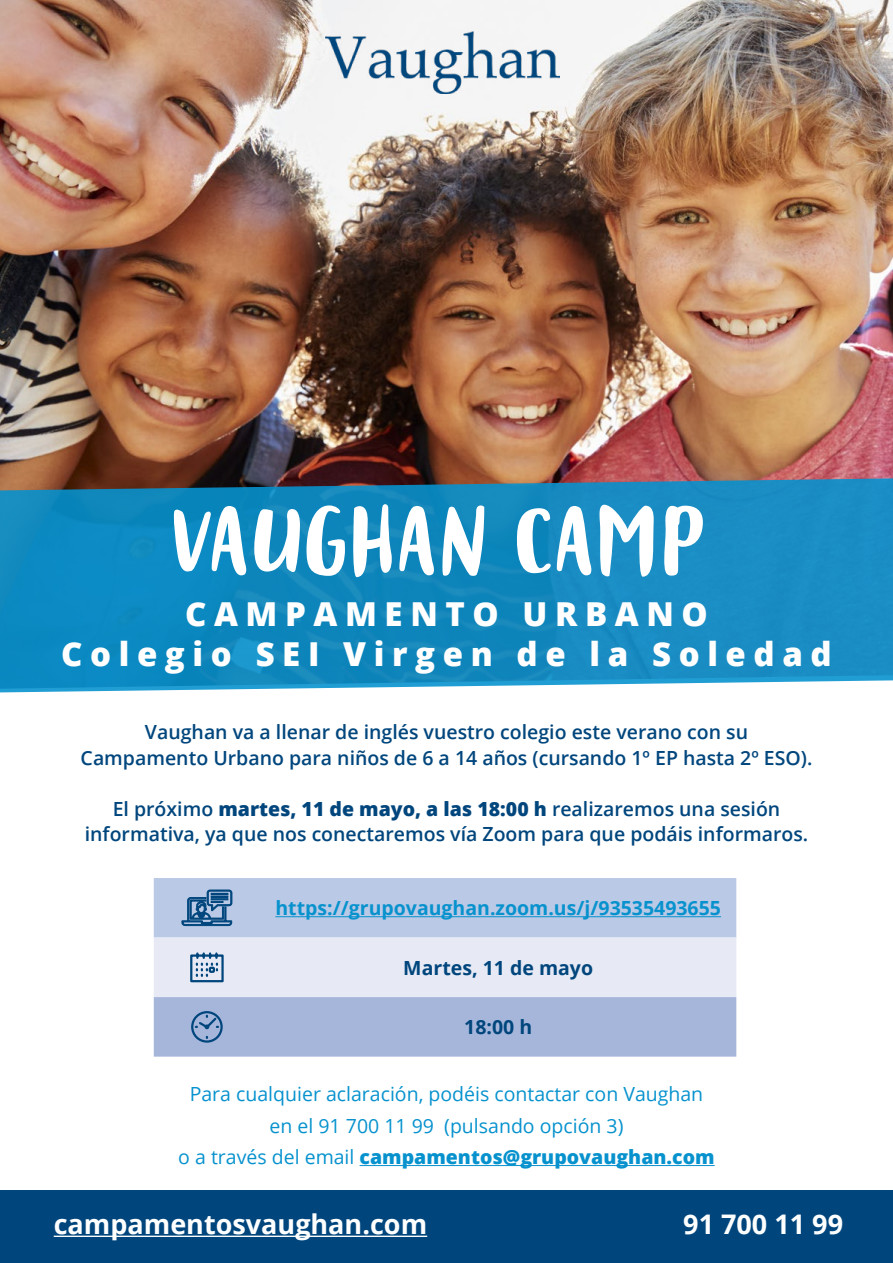
<style>
.page{position:relative;width:893px;height:1263px;background:#fff}
.page>*{position:absolute;margin:0;border:0;box-sizing:border-box;transform-origin:0 0}
.t1{font:74.25px "Blog Script";color:#fff}
.t2{font:800 33px/39.6px "Open Sans";letter-spacing:.23em;color:#fff;text-align:center}
.t3{font:700 27px "Open Sans";color:#fff}
.t4{font:600 19.5px/25.5px "Open Sans";color:#00467d;text-align:center}
.t5{font:19.5px/31.5px "Open Sans";color:#0792ce;text-align:center}
.t6{font:700 19.5px "Open Sans";color:#0792ce}
.t7{font:700 19.5px "Open Sans";color:#00467d}
.s1{font-weight:800}
</style>
<div class="page">
<img style="left:0;top:0;width:893px;height:478px">
<svg style="left:0;top:478px;width:893px;height:214px;background:#1b8abd"></svg>
<hr style="left:360px;top:1165px;width:355px;height:1px;background:#0792ce">
<img style="left:325px;top:31px;width:234px;height:63px">
<div style="left:0;top:1191px;width:893px;height:72px;background:#00467d"></div>
<hr style="left:54px;top:1235px;width:373px;height:2px;background:#fff">
<svg style="left:154px;top:878px;width:582px;height:179px;background:#becbe5"></svg>
<h1 class="t1" style="left:170px;top:501px;width:537px">VAUGHAN CAMP</h1>
<h2 class="t2" style="left:61px;top:592px;width:772px">CAMPAMENTO URBANO<br>Colegio SEI Virgen de la Soledad</h2>
<p class="t4" style="left:81px;top:719px;width:733px">Vaughan va a llenar de inglés vuestro colegio este verano con su<br>Campamento Urbano para niños de 6 a 14 años (cursando 1º EP hasta 2º ESO).</p>
<p class="t4" style="left:85px;top:795px;width:725px">El próximo <span class="s1">martes, 11 de mayo, a las 18:00 h</span> realizaremos una sesión informativa, ya que nos conectaremos vía Zoom para que podáis informaros.</p>
<p class="t6" style="left:275px;top:894px;width:447px">https://grupovaughan.zoom.us/j/93535493655</p>
<p class="t7" style="left:403px;top:954px;width:191px">Martes, 11 de mayo</p>
<p class="t7" style="left:464px;top:1013px;width:69px">18:00 h</p>
<p class="t5" style="left:178px;top:1078px;width:538px">Para cualquier aclaración, podéis contactar con Vaughan en el 91 700 11 99 (pulsando opción 3)<br>o a través del email <span class="s1">campamentos@grupovaughan.com</span></p>
<h3 class="t3" style="left:54px;top:1205px;width:375px">campamentosvaughan.com</h3>
<h3 class="t3" style="left:683px;top:1205px;width:161px">91 700 11 99</h3>
</div>
